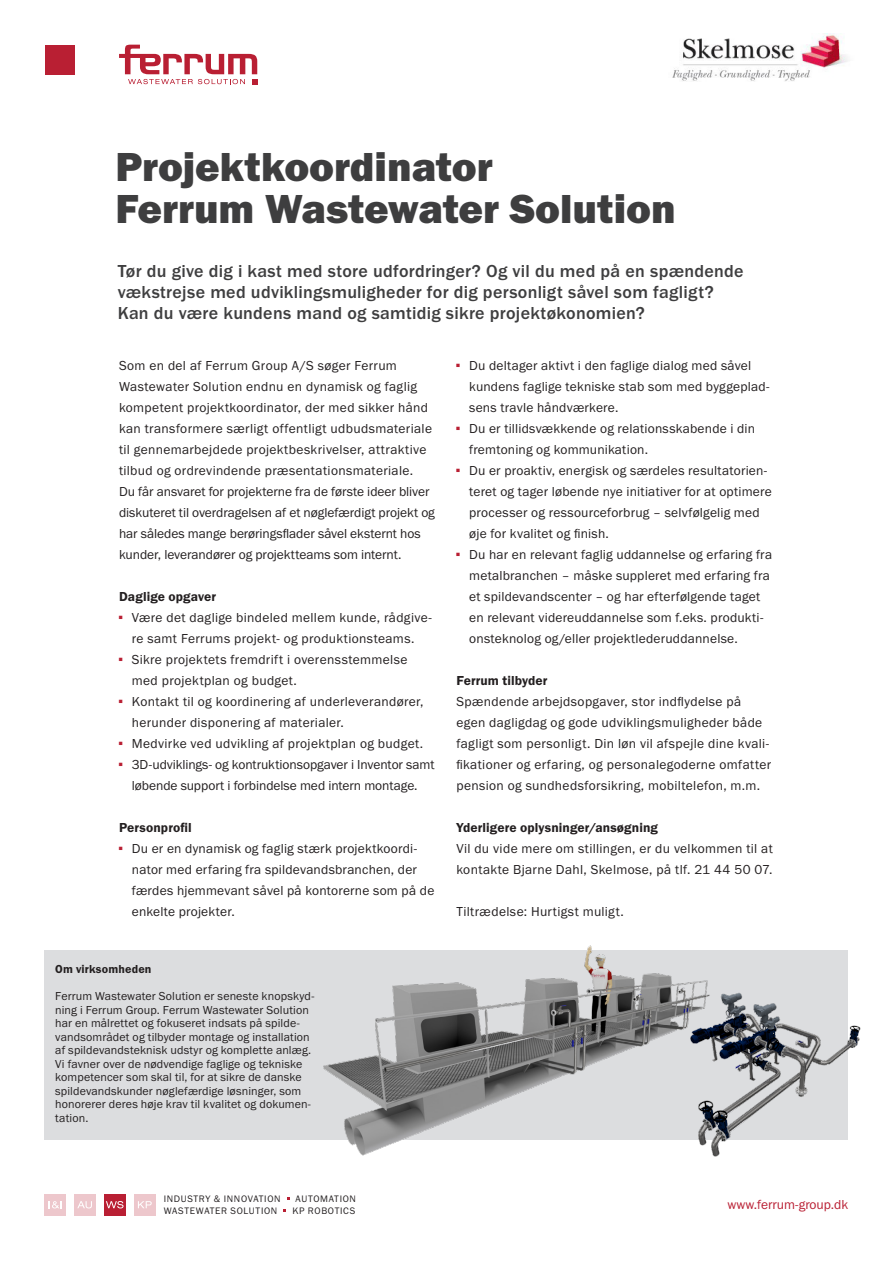
<style>
.page{position:relative;width:893px;height:1263px;background:#fff}
.page>*{position:absolute;margin:0;border:0;box-sizing:border-box;transform-origin:0 0}
.t1{font:42px/42px "Franklin Gothic URW Hea";color:#3e3e3f}
.t2{font:30px "Franklin Gothic URW Boo";color:#b91f33}
.t3{font:500 18px/21px "Franklin Gothic URW";letter-spacing:.015em;color:#3e3e3f}
.t4{font:13.5px/21px "Franklin Gothic URW Boo";letter-spacing:.02em;color:#231f20}
.t5{font:13.5px/21px "Franklin Gothic URW Boo";letter-spacing:-.005em;color:#231f20}
.t6{font:13.5px "Franklin Gothic URW Dem";letter-spacing:.01em;color:#231f20}
.t7{font:13.5px "Franklin Gothic URW Boo";color:#b91f33}
.t8{font:12px/13.5px "Franklin Gothic URW Boo";letter-spacing:.01em;color:#231f20}
.t9{font:12px "Franklin Gothic URW Dem";letter-spacing:.01em;color:#231f20}
.t10{font:9.75px "Franklin Gothic URW Boo";letter-spacing:.07em;color:#231f20}
</style>
<div class="page">
<div style="left:45px;top:950px;width:803px;height:190px;background:#dcdddf"></div>
<div style="left:45px;top:45px;width:29px;height:29px;background:#b91f33"></div>
<svg style="left:119px;top:45px;width:138px;height:39px"></svg>
<div style="left:45px;top:1194px;width:21px;height:21px;background:#edc7cc"></div>
<svg style="left:49px;top:1201px;width:13px;height:7px"></svg>
<div style="left:74px;top:1194px;width:22px;height:21px;background:#edc7cc"></div>
<svg style="left:77px;top:1201px;width:15px;height:7px"></svg>
<div style="left:104px;top:1194px;width:21px;height:21px;background:#b91f33"></div>
<svg style="left:106px;top:1201px;width:18px;height:7px"></svg>
<div style="left:134px;top:1194px;width:21px;height:21px;background:#edc7cc"></div>
<svg style="left:138px;top:1201px;width:14px;height:7px"></svg>
<img style="left:672px;top:33px;width:176px;height:48px">
<img style="left:323px;top:945px;width:385px;height:211px">
<img style="left:682px;top:985px;width:179px;height:172px">
<h1 class="t1" style="left:116px;top:145px;width:562px">Projektkoordinator<br>Ferrum Wastewater Solution</h1>
<h3 class="t3" style="left:118px;top:260px;width:627px">Tør du give dig i kast med store udfordringer? Og vil du med på en spændende vækstrejse med udviklingsmuligheder for dig personligt såvel som fagligt?<br>Kan du være kundens mand og samtidig sikre projektøkonomien?</h3>
<p class="t4" style="left:119px;top:355px;width:317px">Som en del af Ferrum Group A/S søger Ferrum Wastewater Solution endnu en dynamisk og faglig kompetent projektkoordinator, der med sikker hånd kan transformere særligt offentligt udbudsmateriale til gennemarbejdede projektbeskrivelser, attraktive tilbud og ordrevindende præsentationsmateriale.<br>Du får ansvaret for projekterne fra de første ideer bliver diskuteret til overdragelsen af et nøglefærdigt projekt og har således mange berøringsflader såvel eksternt hos kunder, leverandører og projektteams som internt.</p>
<p class="t6" style="left:119px;top:588px;width:99px">Daglige opgaver</p>
<h2 class="t2" style="left:119px;top:596px;width:5px">·</h2>
<p class="t4" style="left:132px;top:607px;width:302px">Være det daglige bindeled mellem kunde, rådgive&shy;re samt Ferrums projekt- og produktionsteams.</p>
<h2 class="t2" style="left:119px;top:638px;width:5px">·</h2>
<p class="t4" style="left:132px;top:649px;width:277px">Sikre projektets fremdrift i overensstemmelse med projektplan og budget.</p>
<h2 class="t2" style="left:119px;top:680px;width:5px">·</h2>
<p class="t4" style="left:132px;top:691px;width:293px">Kontakt til og koordinering af underleverandører, herunder disponering af materialer.</p>
<h2 class="t2" style="left:119px;top:722px;width:5px">·</h2>
<p class="t4" style="left:132px;top:733px;width:293px">Medvirke ved udvikling af projektplan og budget.</p>
<h2 class="t2" style="left:119px;top:743px;width:5px">·</h2>
<p class="t5" style="left:132px;top:754px;width:304px">3D-udviklings- og kontruktionsopgaver i Inventor samt løbende support i forbindelse med intern montage.</p>
<p class="t6" style="left:119px;top:819px;width:74px">Personprofil</p>
<h2 class="t2" style="left:119px;top:827px;width:5px">·</h2>
<p class="t4" style="left:132px;top:838px;width:304px">Du er en dynamisk og faglig stærk projektkoordi&shy;nator med erfaring fra spildevandsbranchen, der færdes hjemmevant såvel på kontorerne som på de enkelte projekter.</p>
<p class="t9" style="left:55px;top:962px;width:98px">Om virksomheden</p>
<p class="t8" style="left:55px;top:989px;width:261px">Ferrum Wastewater Solution er seneste knopskyd&shy;ning i Ferrum Group. Ferrum Wastewater Solution har en målrettet og fokuseret indsats på spilde&shy;vandsområdet og tilbyder montage og installation af spildevandsteknisk udstyr og komplette anlæg.<br>Vi favner over de nødvendige faglige og tekniske kompetencer som skal til, for at sikre de danske spildevandskunder nøglefærdige løsninger, som honorerer deres høje krav til kvalitet og dokumen&shy;tation.</p>
<h2 class="t2" style="left:456px;top:344px;width:5px">·</h2>
<p class="t4" style="left:469px;top:355px;width:302px">Du deltager aktivt i den faglige dialog med såvel kundens faglige tekniske stab som med byggeplad&shy;sens travle håndværkere.</p>
<h2 class="t2" style="left:456px;top:407px;width:5px">·</h2>
<p class="t4" style="left:469px;top:418px;width:287px">Du er tillidsvækkende og relationsskabende i din fremtoning og kommunikation.</p>
<h2 class="t2" style="left:456px;top:449px;width:5px">·</h2>
<p class="t4" style="left:469px;top:460px;width:304px">Du er proaktiv, energisk og særdeles resultatorien&shy;teret og tager løbende nye initiativer for at optimere processer og ressourceforbrug – selvfølgelig med øje for kvalitet og finish.</p>
<h2 class="t2" style="left:456px;top:533px;width:5px">·</h2>
<p class="t4" style="left:469px;top:544px;width:304px">Du har en relevant faglig uddannelse og erfaring fra metalbranchen – måske suppleret med erfaring fra et spildevandscenter – og har efterfølgende taget en relevant videreuddannelse som f.eks. produkti&shy;onsteknolog og/eller projektlederuddannelse.</p>
<p class="t6" style="left:456px;top:672px;width:93px">Ferrum tilbyder</p>
<p class="t4" style="left:456px;top:691px;width:316px">Spændende arbejdsopgaver, stor indflydelse på egen dagligdag og gode udviklingsmuligheder både fagligt som personligt. Din løn vil afspejle dine kvali&shy;fikationer og erfaring, og personalegoderne omfatter pension og sundhedsforsikring, mobiltelefon, m.m.</p>
<p class="t6" style="left:456px;top:819px;width:203px">Yderligere oplysninger/ansøgning</p>
<p class="t4" style="left:456px;top:838px;width:318px">Vil du vide mere om stillingen, er du velkommen til at kontakte Bjarne Dahl, Skelmose, på tlf. 21 44 50 07.</p>
<p class="t4" style="left:456px;top:901px;width:169px">Tiltrædelse: Hurtigst muligt.</p>
<p class="t10" style="left:164px;top:1192px;width:118px">INDUSTRY &amp; INNOVATION</p>
<p class="t10" style="left:296px;top:1192px;width:62px">AUTOMATION</p>
<p class="t10" style="left:164px;top:1204px;width:115px">WASTEWATER SOLUTION</p>
<p class="t10" style="left:292px;top:1204px;width:64px">KP ROBOTICS</p>
<p class="t7" style="left:727px;top:1195px;width:122px">www.ferrum-group.dk</p>
</div>
